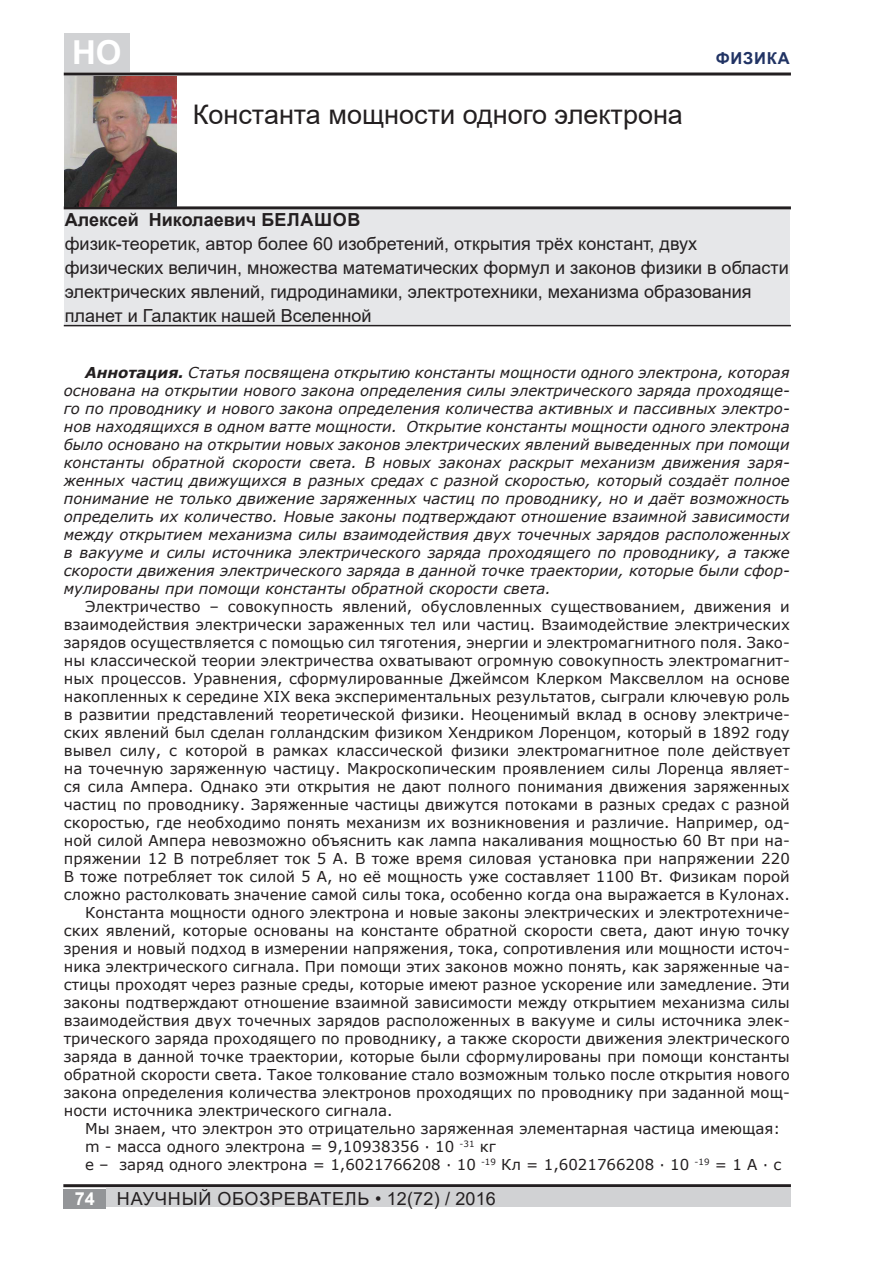
<style>
.page{position:relative;width:893px;height:1263px;background:#fff}
.page>*{position:absolute;margin:0;border:0;box-sizing:border-box;transform-origin:0 0}
.t1{font:700 33px "Arial";color:#fff}
.t2{font:27px "Arial";color:#231f20}
.t3{font:18px/24px "Arial";color:#231f20}
.t4{font:18px "Arial";letter-spacing:.045em;color:#231f20}
.t5{font:700 18px "Arial";color:#231f20}
.t6{font:700 16.5px "Arial";letter-spacing:.045em;color:#213364}
.t7{font:15px "Verdana";color:#231f20}
.t8{font:italic 15px/18px "Verdana";color:#231f20;text-align:justify}
.s1{font-weight:700}
.s2{font-weight:700;color:#fff}
</style>
<div class="page">
<hr style="left:64px;top:73px;width:727px;height:3px;background:#231f20">
<hr style="left:63px;top:1184px;width:728px;height:3px;background:#231f20">
<div style="left:63px;top:1189px;width:43px;height:19px;background:#939598"></div>
<div style="left:106px;top:1188px;width:685px;height:19px;background:#d1d2d4"></div>
<div style="left:64px;top:33px;width:66px;height:39px;background:#d1d2d4"></div>
<div style="left:65px;top:210px;width:725px;height:115px;background:#e6e7e9"></div>
<hr style="left:64px;top:206px;width:727px;height:3px;background:#231f20">
<hr style="left:64px;top:325px;width:727px;height:1px;background:#231f20">
<img style="left:65px;top:77px;width:111px;height:129px">
<h1 class="t1" style="left:72px;top:30px;width:51px">НО</h1>
<p class="t6" style="left:716px;top:47px;width:75px">ФИЗИКА</p>
<h2 class="t2" style="left:193px;top:96px;width:492px">Константа мощности одного электрона</h2>
<p class="t5" style="left:65px;top:207px;width:297px">Алексей Николаевич БЕЛАШОВ</p>
<p class="t3" style="left:65px;top:232px;width:726px">физик-теоретик, автор более 60 изобретений, открытия трёх констант, двух физических величин, множества математических формул и законов физики в области электрических явлений, гидродинамики, электротехники, механизма образования планет и Галактик нашей Вселенной</p>
<p class="t8" style="left:64px;top:363px;width:728px;text-indent:21px"><span class="s1">Аннотация.</span> Статья посвящена открытию константы мощности одного электрона, которая основана на открытии нового закона определения силы электрического заряда проходяще&shy;го по проводнику и нового закона определения количества активных и пассивных электро&shy;нов находящихся в одном ватте мощности. Открытие константы мощности одного электрона было основано на открытии новых законов электрических явлений выведенных при помощи константы обратной скорости света. В новых законах раскрыт механизм движения заря&shy;женных частиц движущихся в разных средах с разной скоростью, который создаёт полное понимание не только движение заряженных частиц по проводнику, но и даёт возможность определить их количество. Новые законы подтверждают отношение взаимной зависимости между открытием механизма силы взаимодействия двух точечных зарядов расположенных в вакууме и силы источника электрического заряда проходящего по проводнику, а также скорости движения электрического заряда в данной точке траектории, которые были сфор&shy;мулированы при помощи константы обратной скорости света.</p>
<p class="t7" style="left:85px;top:596px;width:706px">Электричество – совокупность явлений, обусловленных существованием, движения и</p>
<p class="t7" style="left:64px;top:614px;width:728px">взаимодействия электрически зараженных тел или частиц. Взаимодействие электрических</p>
<p class="t7" style="left:64px;top:632px;width:728px">зарядов осуществляется с помощью сил тяготения, энергии и электромагнитного поля. Зако-</p>
<p class="t7" style="left:64px;top:650px;width:728px">ны классической теории электричества охватывают огромную совокупность электромагнит-</p>
<p class="t7" style="left:64px;top:668px;width:728px">ных процессов. Уравнения, сформулированные Джеймсом Клерком Максвеллом на основе</p>
<p class="t7" style="left:64px;top:686px;width:728px">накопленных к середине XIX века экспериментальных результатов, сыграли ключевую роль</p>
<p class="t7" style="left:64px;top:704px;width:728px">в развитии представлений теоретической физики. Неоценимый вклад в основу электриче-</p>
<p class="t7" style="left:64px;top:722px;width:728px">ских явлений был сделан голландским физиком Хендриком Лоренцом, который в 1892 году</p>
<p class="t7" style="left:64px;top:740px;width:728px">вывел силу, с которой в рамках классической физики электромагнитное поле действует</p>
<p class="t7" style="left:64px;top:758px;width:728px">на точечную заряженную частицу. Макроскопическим проявлением силы Лоренца являет-</p>
<p class="t7" style="left:64px;top:776px;width:728px">ся сила Ампера. Однако эти открытия не дают полного понимания движения заряженных</p>
<p class="t7" style="left:64px;top:794px;width:728px">частиц по проводнику. Заряженные частицы движутся потоками в разных средах с разной</p>
<p class="t7" style="left:64px;top:812px;width:728px">скоростью, где необходимо понять механизм их возникновения и различие. Например, од-</p>
<p class="t7" style="left:64px;top:830px;width:728px">ной силой Ампера невозможно объяснить как лампа накаливания мощностью 60 Вт при на-</p>
<p class="t7" style="left:64px;top:848px;width:728px">пряжении 12 В потребляет ток 5 А. В тоже время силовая установка при напряжении 220</p>
<p class="t7" style="left:64px;top:866px;width:728px">В тоже потребляет ток силой 5 А, но её мощность уже составляет 1100 Вт. Физикам порой</p>
<p class="t7" style="left:64px;top:884px;width:728px">сложно растолковать значение самой силы тока, особенно когда она выражается в Кулонах.</p>
<p class="t7" style="left:85px;top:902px;width:706px">Константа мощности одного электрона и новые законы электрических и электротехниче-</p>
<p class="t7" style="left:64px;top:920px;width:727px">ских явлений, которые основаны на константе обратной скорости света, дают иную точку</p>
<p class="t7" style="left:64px;top:938px;width:728px">зрения и новый подход в измерении напряжения, тока, сопротивления или мощности источ-</p>
<p class="t7" style="left:64px;top:956px;width:728px">ника электрического сигнала. При помощи этих законов можно понять, как заряженные ча-</p>
<p class="t7" style="left:64px;top:974px;width:727px">стицы проходят через разные среды, которые имеют разное ускорение или замедление. Эти</p>
<p class="t7" style="left:64px;top:992px;width:727px">законы подтверждают отношение взаимной зависимости между открытием механизма силы</p>
<p class="t7" style="left:64px;top:1010px;width:728px">взаимодействия двух точечных зарядов расположенных в вакууме и силы источника элек-</p>
<p class="t7" style="left:64px;top:1028px;width:728px">трического заряда проходящего по проводнику, а также скорости движения электрического</p>
<p class="t7" style="left:64px;top:1046px;width:727px">заряда в данной точке траектории, которые были сформулированы при помощи константы</p>
<p class="t7" style="left:64px;top:1064px;width:727px">обратной скорости света. Такое толкование стало возможным только после открытия нового</p>
<p class="t7" style="left:64px;top:1082px;width:728px">закона определения количества электронов проходящих по проводнику при заданной мощ-</p>
<p class="t7" style="left:64px;top:1100px;width:330px">ности источника электрического сигнала.</p>
<p class="t7" style="left:85px;top:1118px;width:697px">Мы знаем, что электрон это отрицательно заряженная элементарная частица имеющая:</p>
<p class="t7" style="left:85px;top:1136px;width:412px">m - масса одного электрона = 9,10938356 · 10 <sup>-31</sup> кг</p>
<p class="t7" style="left:85px;top:1154px;width:698px">е – заряд одного электрона = 1,6021766208 · 10 <sup>-19</sup> Кл = 1,6021766208 · 10 <sup>-19</sup> = 1 А · с</p>
<p class="t4" style="left:75px;top:1186px;width:423px"><span class="s2">74</span> НАУЧНЫЙ ОБОЗРЕВАТЕЛЬ • 12(72) / 2016</p>
</div>
